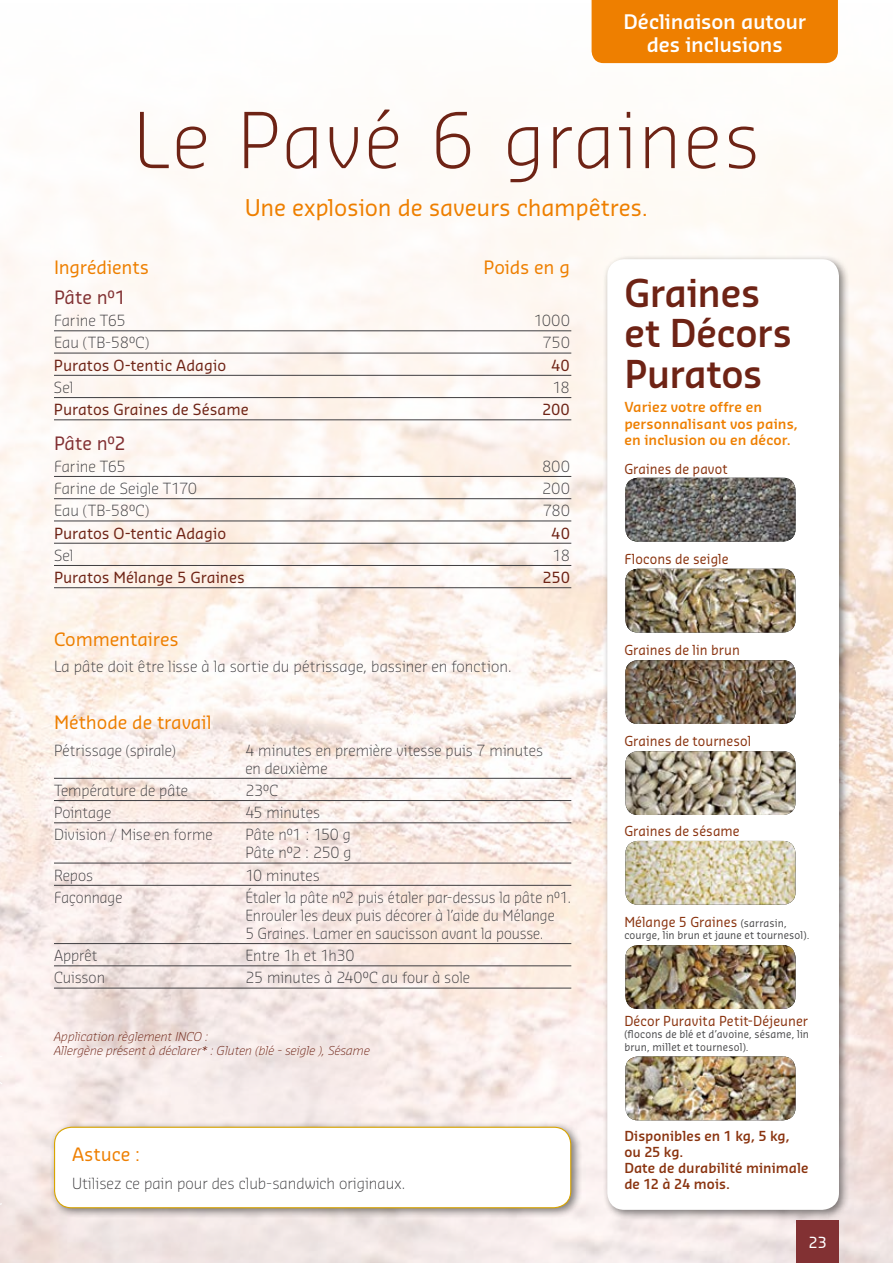
<style>
.page{position:relative;width:893px;height:1263px;background:#fff}
.page>*{position:absolute;margin:0;border:0;box-sizing:border-box;transform-origin:0 0}
.t1{font:300 75px "Sansa Std";letter-spacing:.03em;color:#6e2315}
.t2{font:600 37.5px/40.5px "Sansa Std";letter-spacing:-.01em;color:#6e2315}
.t3{font:22.5px "Sansa Std";letter-spacing:-.01em;color:#ee7f00}
.t4{font:600 19.65px/23.5px "Sansa Std";letter-spacing:-.01em;color:#fff;text-align:center}
.t5{font:18px "Sansa Std";letter-spacing:-.005em;color:#ee7f00}
.t6{font:18px "Sansa Std";letter-spacing:-.01em;color:#823133}
.t7{font:300 15px/18px "Sansa Std";color:#3e3d40}
.t8{font:300 15px/18px "Sansa Std";color:#3e3d40;scale:.94 1}
.t9{font:15px "Sansa Std";color:#6e2315}
.t10{font:15px "Sansa Std";color:#fff}
.t11{font:13.5px "Sansa Std";letter-spacing:.005em;color:#8a3410;scale:.95 1}
.t12{font:600 13.5px/16.2px "Sansa Std";letter-spacing:.005em;color:#8a3410}
.t13{font:600 13.5px/16.2px "Sansa Std";letter-spacing:.005em;color:#ee7f00}
.t14{font:italic 300 12px/14.4px "Sansa Std";letter-spacing:.005em;color:#6e2315}
.t15{font:10.5px/12.6px "Sansa Std";letter-spacing:.02em;color:#4b4b4d;scale:.95 1}
.s1{font-size:10.5px;color:#4b4b4d}
</style>
<div class="page">
<img style="left:0;top:147px;width:893px;height:1116px">
<hr style="left:54px;top:778px;width:517px;height:1px;background:#3e3d40">
<hr style="left:54px;top:800px;width:517px;height:1px;background:#3e3d40">
<hr style="left:54px;top:822px;width:517px;height:1px;background:#3e3d40">
<hr style="left:54px;top:863px;width:517px;height:1px;background:#3e3d40">
<hr style="left:54px;top:885px;width:517px;height:1px;background:#3e3d40">
<hr style="left:54px;top:943px;width:517px;height:1px;background:#3e3d40">
<hr style="left:54px;top:965px;width:517px;height:1px;background:#3e3d40">
<hr style="left:54px;top:988px;width:517px;height:1px;background:#3e3d40">
<div style="left:49px;top:1121px;width:533px;height:99px;background:#000;opacity:.5"></div>
<div style="left:55px;top:1127px;width:516px;height:81px;background:#fff;border-radius:17px"></div>
<div style="left:54px;top:1127px;width:517px;height:81px;border:1px solid #d9a500;border-radius:17px"></div>
<hr style="left:54px;top:330px;width:517px;height:1px;background:#3e3d40">
<hr style="left:54px;top:353px;width:517px;height:1px;background:#3e3d40">
<hr style="left:54px;top:375px;width:517px;height:1px;background:#3e3d40">
<hr style="left:54px;top:397px;width:517px;height:1px;background:#3e3d40">
<hr style="left:54px;top:419px;width:517px;height:1px;background:#3e3d40">
<hr style="left:54px;top:476px;width:517px;height:1px;background:#3e3d40">
<hr style="left:54px;top:498px;width:517px;height:1px;background:#3e3d40">
<hr style="left:54px;top:521px;width:517px;height:1px;background:#3e3d40">
<hr style="left:54px;top:543px;width:517px;height:1px;background:#3e3d40">
<hr style="left:54px;top:565px;width:517px;height:1px;background:#3e3d40">
<hr style="left:54px;top:587px;width:517px;height:1px;background:#3e3d40">
<div style="left:602px;top:254px;width:248px;height:967px;background:#000;opacity:.5"></div>
<div style="left:607px;top:259px;width:232px;height:951px;background:#fff;border-radius:17px"></div>
<img style="left:625px;top:478px;width:170px;height:63px">
<img style="left:625px;top:945px;width:170px;height:64px">
<img style="left:625px;top:569px;width:170px;height:63px">
<img style="left:625px;top:841px;width:170px;height:64px">
<img style="left:625px;top:660px;width:170px;height:64px">
<img style="left:625px;top:1056px;width:170px;height:64px">
<img style="left:625px;top:751px;width:170px;height:64px">
<div style="left:591px;top:0;width:247px;height:64px;background:#ee7f00"></div>
<div style="left:796px;top:1221px;width:43px;height:42px;background:#823133"></div>
<svg style="left:0;top:1034px;width:3px;height:208px"></svg>
<h3 class="t4" style="left:624px;top:8px;width:184px">Déclinaison autour des inclusions</h3>
<h1 class="t1" style="left:133px;top:91px;width:629px">Le Pavé 6 graines</h1>
<h3 class="t3" style="left:245px;top:193px;width:405px">Une explosion de saveurs champêtres.</h3>
<p class="t5" style="left:54px;top:255px;width:97px">Ingrédients</p>
<p class="t5" style="left:483px;top:255px;width:88px">Poids en g</p>
<p class="t6" style="left:54px;top:285px;width:74px">Pâte n°1</p>
<p class="t7" style="left:54px;top:311px;width:73px">Farine T65</p>
<p class="t7" style="left:534px;top:311px;width:38px">1000</p>
<p class="t7" style="left:54px;top:333px;width:97px">Eau (TB-58°C)</p>
<p class="t7" style="left:543px;top:333px;width:29px">750</p>
<p class="t9" style="left:54px;top:355px;width:174px">Puratos O-tentic Adagio</p>
<p class="t9" style="left:551px;top:355px;width:20px">40</p>
<p class="t7" style="left:54px;top:378px;width:21px">Sel</p>
<p class="t7" style="left:553px;top:378px;width:19px">18</p>
<p class="t9" style="left:54px;top:400px;width:196px">Puratos Graines de Sésame</p>
<p class="t9" style="left:542px;top:400px;width:29px">200</p>
<p class="t6" style="left:54px;top:431px;width:73px">Pâte n°2</p>
<p class="t7" style="left:54px;top:456px;width:73px">Farine T65</p>
<p class="t7" style="left:542px;top:456px;width:29px">800</p>
<p class="t7" style="left:54px;top:479px;width:145px">Farine de Seigle T170</p>
<p class="t7" style="left:542px;top:479px;width:29px">200</p>
<p class="t7" style="left:54px;top:501px;width:97px">Eau (TB-58°C)</p>
<p class="t7" style="left:543px;top:501px;width:29px">780</p>
<p class="t9" style="left:54px;top:523px;width:174px">Puratos O-tentic Adagio</p>
<p class="t9" style="left:551px;top:523px;width:20px">40</p>
<p class="t7" style="left:54px;top:545px;width:21px">Sel</p>
<p class="t7" style="left:553px;top:545px;width:19px">18</p>
<p class="t9" style="left:54px;top:568px;width:192px">Puratos Mélange 5 Graines</p>
<p class="t9" style="left:542px;top:568px;width:29px">250</p>
<p class="t5" style="left:54px;top:627px;width:126px">Commentaires</p>
<p class="t7" style="left:54px;top:657px;width:459px">La pâte doit être lisse à la sortie du pétrissage, bassiner en fonction.</p>
<p class="t5" style="left:54px;top:711px;width:159px">Méthode de travail</p>
<p class="t7" style="left:54px;top:740px;width:123px">Pétrissage (spirale)</p>
<p class="t7" style="left:245px;top:740px;width:299px">4 minutes en première vitesse puis 7 minutes en deuxième</p>
<p class="t7" style="left:54px;top:781px;width:136px">Température de pâte</p>
<p class="t7" style="left:245px;top:781px;width:34px">23°C</p>
<p class="t7" style="left:54px;top:803px;width:59px">Pointage</p>
<p class="t7" style="left:245px;top:803px;width:76px">45 minutes</p>
<p class="t7" style="left:54px;top:825px;width:160px">Division / Mise en forme</p>
<p class="t7" style="left:245px;top:825px;width:108px">Pâte n°1 : 150 g<br>Pâte n°2 : 250 g</p>
<p class="t7" style="left:54px;top:865px;width:41px">Repos</p>
<p class="t7" style="left:245px;top:865px;width:76px">10 minutes</p>
<p class="t8" style="left:54px;top:888px;width:74px">Façonnage</p>
<p class="t8" style="left:245px;top:888px;width:348px">Étaler la pâte n°2 puis étaler par-dessus la pâte n°1.<br>Enrouler les deux puis décorer à l’aide du Mélange<br>5 Graines. Lamer en saucisson avant la pousse.</p>
<p class="t7" style="left:54px;top:946px;width:45px">Apprêt</p>
<p class="t7" style="left:245px;top:946px;width:111px">Entre 1h et 1h30</p>
<p class="t7" style="left:54px;top:968px;width:53px">Cuisson</p>
<p class="t7" style="left:245px;top:968px;width:226px">25 minutes à 240°C au four à sole</p>
<p class="t14" style="left:54px;top:1029px;width:317px">Application règlement INCO :<br>Allergène présent à déclarer* : Gluten (blé - seigle ), Sésame</p>
<p class="t5" style="left:72px;top:1142px;width:69px">Astuce :</p>
<p class="t7" style="left:72px;top:1173px;width:335px">Utilisez ce pain pour des club-sandwich originaux.</p>
<h2 class="t2" style="left:624px;top:271px;width:169px">Graines et Décors<br>Puratos</h2>
<p class="t13" style="left:624px;top:399px;width:175px">Variez votre offre en personnalisant vos pains, en inclusion ou en décor.</p>
<p class="t11" style="left:624px;top:460px;width:110px">Graines de pavot</p>
<p class="t11" style="left:624px;top:550px;width:111px">Flocons de seigle</p>
<p class="t11" style="left:624px;top:641px;width:123px">Graines de lin brun</p>
<p class="t11" style="left:624px;top:732px;width:135px">Graines de tournesol</p>
<p class="t11" style="left:624px;top:822px;width:123px">Graines de sésame</p>
<p class="t11" style="left:624px;top:913px;width:173px">Mélange 5 Graines <span class="s1">(sarrasin,</span></p>
<p class="t15" style="left:624px;top:929px;width:196px">courge, lin brun et jaune et tournesol).</p>
<p class="t11" style="left:624px;top:1012px;width:195px">Décor Puravita Petit-Déjeuner</p>
<p class="t15" style="left:624px;top:1028px;width:196px">(flocons de blé et d’avoine, sésame, lin brun, millet et tournesol).</p>
<p class="t12" style="left:624px;top:1127px;width:186px">Disponibles en 1 kg, 5 kg, ou 25 kg.<br>Date de durabilité minimale de 12 à 24 mois.</p>
<p class="t10" style="left:808px;top:1232px;width:20px">23</p>
</div>
